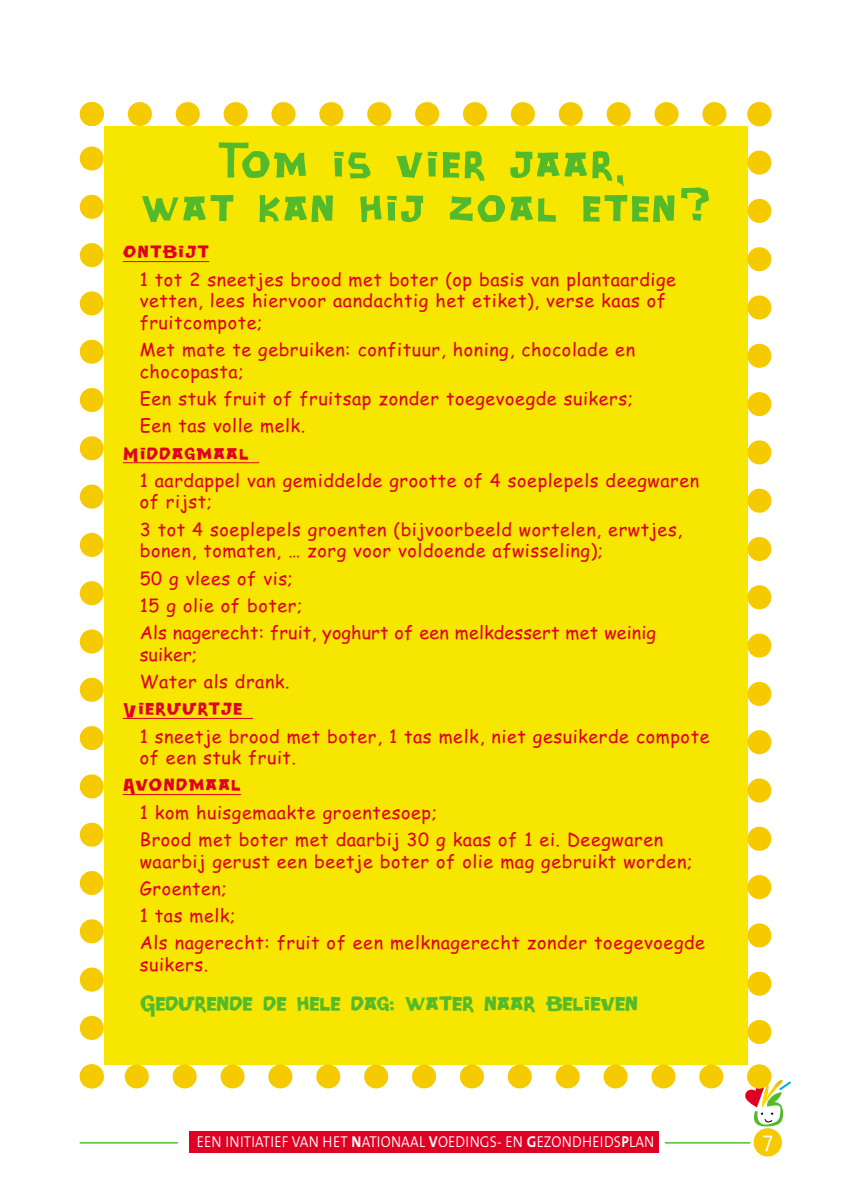
<style>
.page{position:relative;width:850px;height:1190px;background:#fff}
.page>*{position:absolute;margin:0;border:0;box-sizing:border-box;transform-origin:0 0}
.t1{font:52px/44px "Daddy O Square";letter-spacing:.02em;color:#53ba2c;text-align:center}
.t2{font:28px "Daddy O Square";letter-spacing:-.035em;color:#53ba2c}
.t3{font:24px "Daddy O Square";letter-spacing:.025em;color:#df0023}
.t4{font:300 22px "The Sans";color:#fff}
.t5{font:18px/21.6px "Comic Sans MS";letter-spacing:.03em;color:#df0023}
.t6{font:18px/27.2px "Comic Sans MS";letter-spacing:.005em;color:#df0023}
.t7{font:300 15.8px "The Sans";letter-spacing:.01em;color:#fff;scale:.9 1}
.s1{font-weight:700}
</style>
<div class="page">
<div style="left:190px;top:1131px;width:469px;height:22px;background:#df0023"></div>
<div style="left:754px;top:1128px;width:28px;height:29px;background:#f6ca00;border-radius:50%"></div>
<hr style="left:665px;top:1142px;width:85px;height:1px;background:#53ba2c">
<hr style="left:80px;top:1142px;width:98px;height:1px;background:#53ba2c">
<div style="left:104px;top:126px;width:643px;height:939px;background:#f7e700"></div>
<hr style="left:123px;top:261px;width:86px;height:1px;background:#df0023">
<hr style="left:123px;top:462px;width:136px;height:1px;background:#df0023">
<hr style="left:123px;top:718px;width:85px;height:1px;background:#df0023">
<hr style="left:208px;top:718px;width:45px;height:1px;background:#df0023">
<svg style="left:123px;top:794px;width:25px;height:1px"></svg>
<hr style="left:148px;top:794px;width:93px;height:1px;background:#df0023">
<svg style="left:80px;top:146px;width:24px;height:942px"></svg>
<svg style="left:80px;top:102px;width:647px;height:24px"></svg>
<svg style="left:747px;top:102px;width:24px;height:950px"></svg>
<svg style="left:124px;top:1064px;width:667px;height:62px"></svg>
<h1 class="t1" style="left:140px;top:138px;width:573px">Tom is vier jaar,<br>wat kan hij zoal eten?</h1>
<h3 class="t3" style="left:123px;top:236px;width:88px">Ontbijt</h3>
<p class="t5" style="left:140px;top:270px;width:538px">1 tot 2 sneetjes brood met boter (op basis van plantaardige vetten, lees hiervoor aandachtig het etiket), verse kaas of fruitcompote;</p>
<p class="t5" style="left:140px;top:341px;width:497px">Met mate te gebruiken: confituur, honing, chocolade en chocopasta;</p>
<p class="t5" style="left:140px;top:387px;width:495px;line-height:27.2px">Een stuk fruit of fruitsap zonder toegevoegde suikers;<br>Een tas volle melk.</p>
<h3 class="t3" style="left:123px;top:437px;width:128px">Middagmaal</h3>
<p class="t5" style="left:140px;top:471px;width:561px">1 aardappel van gemiddelde grootte of 4 soeplepels deegwaren of rijst;</p>
<p class="t5" style="left:140px;top:520px;width:544px">3 tot 4 soeplepels groenten (bijvoorbeeld wortelen, erwtjes, bonen, tomaten, … zorg voor voldoende afwisseling);</p>
<p class="t6" style="left:140px;top:566px;width:518px">50 g vlees of vis;<br>15 g olie of boter;<br>Als nagerecht: fruit, yoghurt of een melkdessert met weinig</p>
<p class="t5" style="left:140px;top:643px;width:151px;line-height:27.2px">suiker;<br>Water als drank.</p>
<h3 class="t3" style="left:123px;top:693px;width:121px">Vieruurtje</h3>
<p class="t5" style="left:140px;top:727px;width:571px">1 sneetje brood met boter, 1 tas melk, niet gesuikerde compote of een stuk fruit.</p>
<h3 class="t3" style="left:123px;top:769px;width:120px">Avondmaal</h3>
<p class="t5" style="left:140px;top:801px;width:525px;line-height:27.2px">1 kom huisgemaakte groentesoep;<br>Brood met boter met daarbij 30 g kaas of 1 ei. Deegwaren</p>
<p class="t5" style="left:140px;top:849px;width:567px;line-height:27.2px">waarbij gerust een beetje boter of olie mag gebruikt worden; Groenten;<br>1 tas melk;<br>Als nagerecht: fruit of een melknagerecht zonder toegevoegde</p>
<p class="t5" style="left:140px;top:956px;width:70px">suikers.</p>
<h2 class="t2" style="left:140px;top:984px;width:500px">Gedurende de hele dag: water naar believen</h2>
<p class="t7" style="left:197px;top:1136px;width:510px">EEN INITIATIEF VAN HET <span class="s1">N</span>ATIONAAL <span class="s1">V</span>OEDINGS- EN <span class="s1">G</span>EZONDHEIDS<span class="s1">P</span>LAN</p>
<p class="t4" style="left:763px;top:1131px;width:12px">7</p>
</div>
